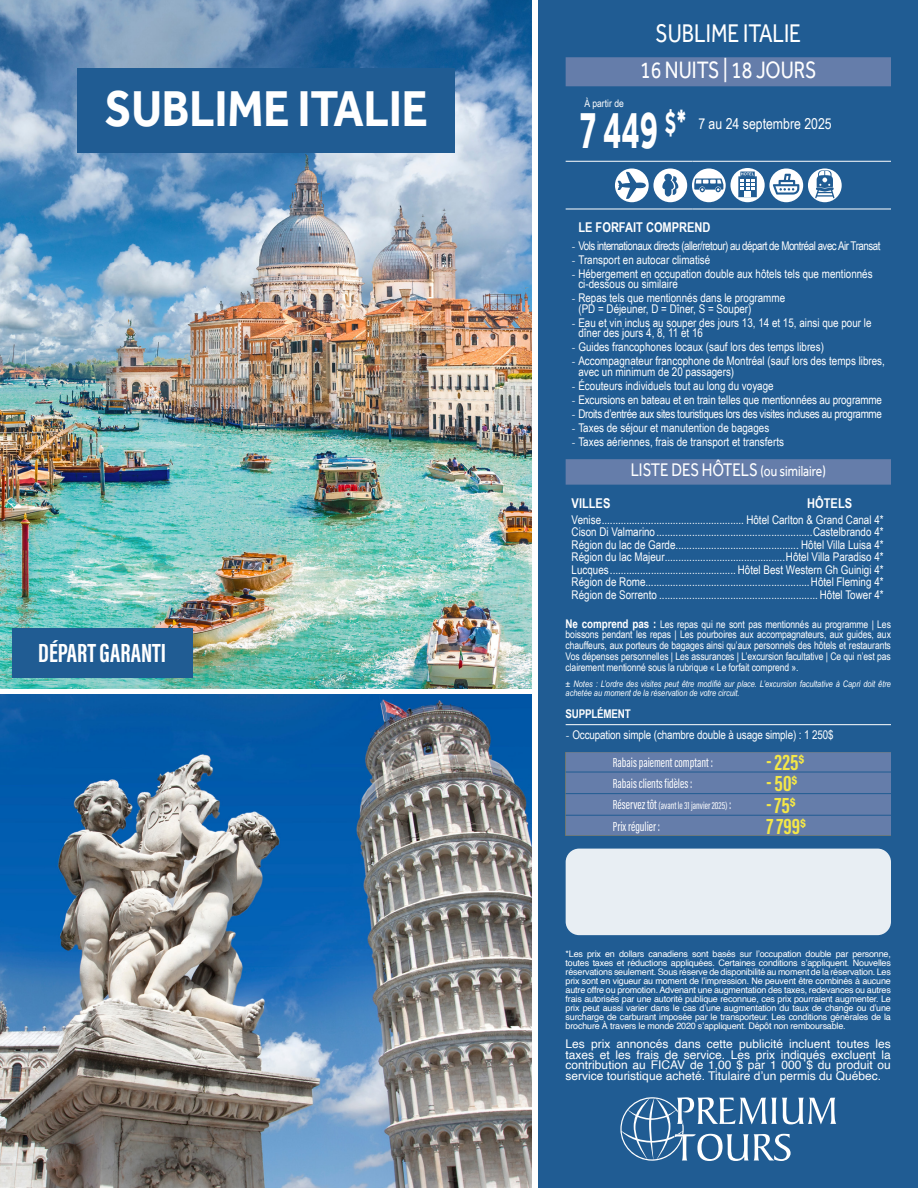
<style>
.page{position:relative;width:918px;height:1188px;background:#fff}
.page>*{position:absolute;margin:0;border:0;box-sizing:border-box;transform-origin:0 0}
.SousTitre1{font:700 55.65px "Effra";color:#fff;scale:.61 1}
.t1{font:700 51.75px "Effra";color:#fff;scale:.87 1}
.Titre_énumération_bas{font:700 27px "Acumin Pro Extra Cond";color:#fff}
.t2{font:26.25px "Effra";color:#fff;scale:.8 1}
.t3{font:24.3px "Effra";color:#fff;scale:.8 1}
.Titre_énumération_bas-2{font:700 22.5px "Acumin Pro Extra Cond";letter-spacing:.005em;color:#f4e747}
.t4{font:18.75px "Effra";color:#fff;scale:.8 1}
.Titre_énumération_bas-3{font:15px "Arial Narrow";color:#fff}
.Titre_énumération_bas-4{font:13.5px "Acumin Pro Extra Cond";color:#fff}
.Titre_énumération_bas-5{font:700 13.5px "Arial Narrow";color:#fff}
.Titre_énumération_bas-6{font:12px/10.5px "Arial Narrow";color:#fff}
.Texte_Cellule{font:12px/10.5px "Helvetica";color:#fff;text-align:justify}
.Titre_énumération_bas-7{font:12px "Arial Narrow";letter-spacing:-.04em;color:#fff}
.Titre_énumération_bas-8{font:12px "Arial Narrow";letter-spacing:-.03em;color:#fff}
.Paragraph_Style_1{font:700 12px "Arial Narrow";letter-spacing:-.02em;color:#fff}
.Titre_énumération_bas-9{font:10.5px/10.9px "Arial Narrow";letter-spacing:-.01em;color:#fff;text-align:justify}
.Titre_énumération_bas-10{font:10.5px "Acumin Pro Extra Cond";color:#fff}
.SousTitre1-2{font:10.5px "Arial Narrow";color:#fff}
.Texte_Cellule-2{font:9px/9px "Helvetica";letter-spacing:-.02em;color:#fff;text-align:justify}
.Paragraph_Style_1-2{font:italic 9px/9px "Arial Narrow";color:#fff}
.s1{font-family:"Minion Pro"}
.s2{font-size:15px}
.s3{font-weight:700;font-size:12px}
.s4{font-size:13.5px}
</style>
<div class="page">
<img style="left:0;top:694px;width:532px;height:494px">
<img style="left:0;top:0;width:532px;height:688px">
<div style="left:539px;top:0;width:379px;height:1188px;background:#205c93"></div>
<svg style="left:566px;top:57px;width:325px;height:428px"></svg>
<hr style="left:566px;top:161px;width:126px;height:1px;background:#fff">
<hr style="left:692px;top:161px;width:199px;height:1px;background:#fff">
<hr style="left:566px;top:209px;width:126px;height:1px;background:#fff">
<hr style="left:692px;top:209px;width:199px;height:1px;background:#fff">
<svg style="left:615px;top:168px;width:34px;height:34px"></svg>
<div style="left:653px;top:168px;width:34px;height:34px;background:#fff;border-radius:50%"></div>
<svg style="left:662px;top:174px;width:16px;height:23px"></svg>
<svg style="left:692px;top:168px;width:150px;height:34px"></svg>
<hr style="left:566px;top:724px;width:325px;height:1px;background:#fff">
<div style="left:566px;top:752px;width:325px;height:83px;background:#657daa"></div>
<hr style="left:566px;top:772px;width:187px;height:1px;background:#205c93">
<hr style="left:753px;top:772px;width:138px;height:1px;background:#205c93">
<hr style="left:566px;top:793px;width:187px;height:1px;background:#205c93">
<hr style="left:753px;top:793px;width:138px;height:1px;background:#205c93">
<hr style="left:566px;top:815px;width:187px;height:1px;background:#205c93">
<hr style="left:753px;top:815px;width:138px;height:1px;background:#205c93">
<svg style="left:620px;top:1097px;width:216px;height:64px"></svg>
<div style="left:566px;top:849px;width:325px;height:86px;background:#e8eef3;border-radius:14px"></div>
<div style="left:78px;top:69px;width:377px;height:84px;background:#205c93"></div>
<div style="left:12px;top:628px;width:180px;height:50px;background:#205c93"></div>
<p class="t1" style="left:105px;top:77px;width:373px">SUBLIME ITALIE</p>
<p class="Titre_énumération_bas" style="left:38px;top:636px;width:129px">DÉPART GARANTI</p>
<p class="t2" style="left:656px;top:18px;width:183px">SUBLIME ITALIE</p>
<p class="t3" style="left:640px;top:56px;width:222px">16 NUITS | 18 JOURS</p>
<p class="SousTitre1-2" style="left:584px;top:96px;width:41px">À partir de</p>
<p class="SousTitre1" style="left:579px;top:96px;width:177px">7 449 <sup>$*</sup></p>
<p class="Titre_énumération_bas-3" style="left:698px;top:113px;width:135px">7 au 24 septembre 2025</p>
<p class="Titre_énumération_bas-5" style="left:578px;top:217px;width:134px">LE FORFAIT COMPREND</p>
<p class="Titre_énumération_bas-7" style="left:572px;top:237px;width:310px"><span class="s1">-</span> Vols internationaux directs (aller/retour) au départ de Montréal avec Air Transat</p>
<p class="Titre_énumération_bas-6" style="left:572px;top:254px;width:140px"><span class="s1">-</span> Transport en autocar climatisé</p>
<p class="Titre_énumération_bas-6" style="left:578px;top:268px;width:296px;text-indent:-7px"><span class="s1">-</span> Hébergement en occupation double aux hôtels tels que mentionnés ci-dessous ou similaire</p>
<p class="Titre_énumération_bas-6" style="left:578px;top:292px;width:208px;text-indent:-7px"><span class="s1">-</span> Repas tels que mentionnés dans le programme (PD = Déjeuner, D = Dîner, S = Souper)</p>
<p class="Titre_énumération_bas-6" style="left:578px;top:317px;width:295px;text-indent:-7px"><span class="s1">-</span> Eau et vin inclus au souper des jours 13, 14 et 15, ainsi que pour le dîner des jours 4, 8, 11 et 16</p>
<p class="Titre_énumération_bas-6" style="left:572px;top:341px;width:254px"><span class="s1">-</span> Guides francophones locaux (sauf lors des temps libres)</p>
<p class="Titre_énumération_bas-6" style="left:578px;top:355px;width:308px;text-indent:-7px"><span class="s1">-</span> Accompagnateur francophone de Montréal (sauf lors des temps libres, avec un minimum de 20 passagers)</p>
<p class="Titre_énumération_bas-6" style="left:572px;top:380px;width:204px"><span class="s1">-</span> Écouteurs individuels tout au long du voyage</p>
<p class="Titre_énumération_bas-6" style="left:572px;top:394px;width:312px"><span class="s1">-</span> Excursions en bateau et en train telles que mentionnées au programme</p>
<p class="Titre_énumération_bas-8" style="left:572px;top:405px;width:312px"><span class="s1">-</span> Droits d’entrée aux sites touristiques lors des visites incluses au programme</p>
<p class="Titre_énumération_bas-6" style="left:572px;top:422px;width:199px"><span class="s1">-</span> Taxes de séjour et manutention de bagages</p>
<p class="Titre_énumération_bas-6" style="left:572px;top:436px;width:214px"><span class="s1">-</span> Taxes aériennes, frais de transport et transferts</p>
<p class="t4" style="left:631px;top:458px;width:245px">LISTE DES HÔTELS <span class="s2">(ou similaire)</span></p>
<p class="Titre_énumération_bas-5" style="left:572px;top:493px;width:40px">VILLES</p>
<p class="Titre_énumération_bas-5" style="left:807px;top:493px;width:46px">HÔTELS</p>
<p class="Titre_énumération_bas-6" style="left:572px;top:514px;width:313px">Venise.................................................... Hôtel Carlton &amp; Grand Canal 4*</p>
<p class="Titre_énumération_bas-6" style="left:572px;top:526px;width:314px">Cison Di Valmarino.........................................................Castelbrando 4*</p>
<p class="Titre_énumération_bas-6" style="left:572px;top:539px;width:313px">Région du lac de Garde............................................. Hôtel Villa Luisa 4*</p>
<p class="Titre_énumération_bas-6" style="left:572px;top:551px;width:313px">Région du lac Majeur............................................Hôtel Villa Paradiso 4*</p>
<p class="Titre_énumération_bas-6" style="left:572px;top:564px;width:313px">Lucques.............................................. Hôtel Best Western Gh Guinigi 4*</p>
<p class="Titre_énumération_bas-6" style="left:572px;top:576px;width:313px">Région de Rome............................................................Hôtel Fleming 4*</p>
<p class="Titre_énumération_bas-6" style="left:572px;top:589px;width:313px">Région de Sorrento .......................................................... Hôtel Tower 4*</p>
<p class="Titre_énumération_bas-9" style="left:566px;top:618px;width:327px"><span class="s3">Ne comprend pas :</span> Les repas qui ne sont pas mentionnés au programme | Les boissons pendant les repas | Les pourboires aux accompagnateurs, aux guides, aux chauffeurs, aux porteurs de bagages ainsi qu’aux personnels des hôtels et restaurants Vos dépenses personnelles | Les assurances | L’excursion facultative | Ce qui n’est pas clairement mentionné sous la rubrique « Le forfait comprend ».</p>
<p class="Paragraph_Style_1-2" style="left:566px;top:679px;width:327px">± Notes : L’ordre des visites peut être modifié sur place. L’excursion facultative à Capri doit être achetée au moment de la réservation de votre circuit.</p>
<p class="Paragraph_Style_1" style="left:566px;top:705px;width:67px">SUPPLÉMENT</p>
<p class="Titre_énumération_bas-6" style="left:566px;top:729px;width:269px"><span class="s1">-</span> Occupation simple (chambre double à usage simple) : 1 250$</p>
<p class="Titre_énumération_bas-4" style="left:613px;top:754px;width:101px">Rabais paiement comptant :</p>
<p class="Titre_énumération_bas-2" style="left:767px;top:749px;width:39px">- 225$</p>
<p class="Titre_énumération_bas-4" style="left:613px;top:775px;width:81px">Rabais clients fidèles :</p>
<p class="Titre_énumération_bas-2" style="left:767px;top:770px;width:32px">- 50$</p>
<p class="Titre_énumération_bas-10" style="left:613px;top:800px;width:120px"><span class="s4">Réservez tôt</span> (avant le 31 janvier 2025) <span class="s4">:</span></p>
<p class="Titre_énumération_bas-2" style="left:767px;top:791px;width:31px">- 75$</p>
<p class="Titre_énumération_bas-4" style="left:613px;top:818px;width:49px">Prix régulier :</p>
<p class="Titre_énumération_bas-2" style="left:767px;top:812px;width:41px">7 799$</p>
<p class="Texte_Cellule-2" style="left:566px;top:950px;width:327px">*Les prix en dollars canadiens sont basés sur l’occupation double par personne, toutes taxes et réductions appliquées. Certaines conditions s’appliquent. Nouvelles réservations seulement. Sous réserve de disponibilité au moment de la réservation. Les prix sont en vigueur au moment de l’impression. Ne peuvent être combinés à aucune autre offre ou promotion. Advenant une augmentation des taxes, redevances ou autres frais autorisés par une autorité publique reconnue, ces prix pourraient augmenter. Le prix peut aussi varier dans le cas d’une augmentation du taux de change ou d’une surcharge de carburant imposée par le transporteur. Les conditions générales de la brochure À travers le monde 2020 s’appliquent. Dépôt non remboursable.</p>
<p class="Texte_Cellule" style="left:566px;top:1039px;width:327px">Les prix annoncés dans cette publicité incluent toutes les taxes et les frais de service. Les prix indiqués excluent la contribution au FICAV de 1,00 $ par 1 000 $ du produit ou service touristique acheté. Titulaire d’un permis du Québec.</p>
</div>
